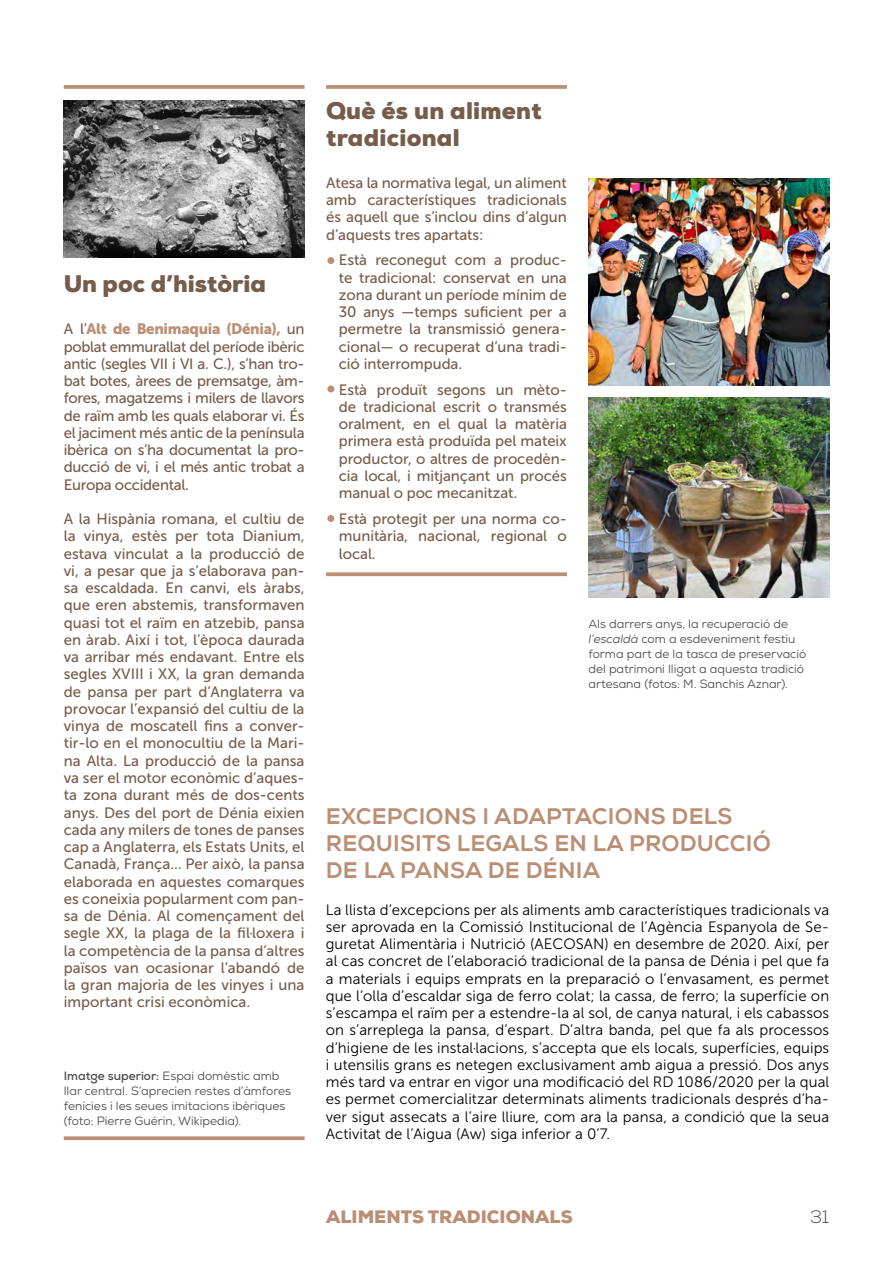
<style>
.page{position:relative;width:893px;height:1263px;background:#fff}
.page>*{position:absolute;margin:0;border:0;box-sizing:border-box;transform-origin:0 0}
.t1{font:900 24px/27px "Nexa";letter-spacing:.01em;color:#765d4b}
.t2{font:800 22.5px/27px "Nexa";letter-spacing:.01em;color:#bb8f75}
.t3{font:900 18px "Nexa";color:#bb8f75}
.t4{font:300 18px "Nexa";color:#4a4a49}
.t5{font:15px/17.2px "Museo Sans 500";letter-spacing:-.005em;color:#765d4b;text-align:justify}
.t6{font:15px/17.2px "Museo Sans 300";letter-spacing:.005em;color:#000;text-align:justify}
.t7{font:15px "Museo Sans 900";letter-spacing:-.02em;color:#bb8f75}
.t8{font:12px/15px "Nexa";color:#4a4a49}
.s1{font-family:"Museo Sans 500";color:#765d4b}
.s2{font-weight:700}
.s3{font-style:italic}
</style>
<div class="page">
<img style="left:64px;top:101px;width:241px;height:157px">
<img style="left:588px;top:398px;width:241px;height:200px">
<img style="left:588px;top:179px;width:241px;height:206px">
<svg style="left:64px;top:85px;width:241px;height:4px"></svg>
<svg style="left:64px;top:1136px;width:241px;height:4px"></svg>
<svg style="left:326px;top:85px;width:241px;height:4px"></svg>
<svg style="left:326px;top:572px;width:241px;height:4px"></svg>
<div style="left:327px;top:257px;width:7px;height:7px;background:#bb8f75;border-radius:50%"></div>
<div style="left:327px;top:385px;width:7px;height:7px;background:#bb8f75;border-radius:50%"></div>
<div style="left:327px;top:515px;width:7px;height:7px;background:#bb8f75;border-radius:50%"></div>
<h1 class="t1" style="left:64px;top:271px;width:204px">Un poc d’història</h1>
<p class="t7" style="left:64px;top:321px;width:242px"><span class="s1">A l’</span>Alt de Benimaquia (Dénia), <span class="s1">un</span></p>
<p class="t5" style="left:64px;top:338px;width:242px">poblat emmurallat del període ibèric antic (segles VII i VI a. C.), s’han tro&shy;bat botes, àrees de premsatge, àm&shy;fores, magatzems i milers de llavors de raïm amb les quals elaborar vi. És el jaciment més antic de la península ibèrica on s’ha documentat la pro&shy;ducció de vi, i el més antic trobat a Europa occidental.</p>
<p class="t5" style="left:64px;top:510px;width:242px">A la Hispània romana, el cultiu de la vinya, estès per tota Dianium, estava vinculat a la producció de vi, a pesar que ja s’elaborava pan&shy;sa escaldada. En canvi, els àrabs, que eren abstemis, transformaven quasi tot el raïm en atzebib, pansa en àrab. Així i tot, l’època daurada va arribar més endavant. Entre els segles XVIII i XX, la gran demanda de pansa per part d’Anglaterra va provocar l’expansió del cultiu de la vinya de moscatell fins a conver&shy;tir-lo en el monocultiu de la Mari&shy;na Alta. La producció de la pansa va ser el motor econòmic d’aques&shy;ta zona durant més de dos-cents anys. Des del port de Dénia eixien cada any milers de tones de panses cap a Anglaterra, els Estats Units, el Canadà, França... Per això, la pansa elaborada en aquestes comarques es coneixia popularment com pan&shy;sa de Dénia. Al començament del segle XX, la plaga de la fil·loxera i la competència de la pansa d’altres països van ocasionar l’abandó de la gran majoria de les vinyes i una important crisi econòmica.</p>
<p class="t8" style="left:64px;top:1068px;width:229px"><span class="s2">Imatge superior:</span> Espai domèstic amb llar central. S’aprecien restes d’àmfores fenícies i les seues imitacions ibèriques (foto: Pierre Guérin, Wikipedia).</p>
<h1 class="t1" style="left:326px;top:97px;width:217px">Què és un aliment tradicional</h1>
<p class="t5" style="left:326px;top:174px;width:242px">Atesa la normativa legal, un aliment amb característiques tradicionals és aquell que s’inclou dins d’algun d’aquests tres apartats:</p>
<p class="t5" style="left:339px;top:252px;width:230px">Està reconegut com a produc&shy;te tradicional: conservat en una zona durant un període mínim de 30 anys —temps suficient per a permetre la transmissió genera&shy;cional— o recuperat d’una tradi&shy;ció interrompuda.</p>
<p class="t5" style="left:339px;top:381px;width:230px">Està produït segons un mèto&shy;de tradicional escrit o transmés oralment, en el qual la matèria primera està produïda pel mateix productor, o altres de procedèn&shy;cia local, i mitjançant un procés manual o poc mecanitzat.</p>
<p class="t5" style="left:339px;top:510px;width:230px">Està protegit per una norma co&shy;munitària, nacional, regional o local.</p>
<p class="t8" style="left:588px;top:616px;width:219px">Als darrers anys, la recuperació de <span class="s3">l’escaldà</span> com a esdeveniment festiu forma part de la tasca de preservació del patrimoni lligat a aquesta tradició artesana (fotos: M. Sanchis Aznar).</p>
<h2 class="t2" style="left:326px;top:803px;width:446px">EXCEPCIONS I ADAPTACIONS DELS<br>REQUISITS LEGALS EN LA PRODUCCIÓ<br>DE LA PANSA DE DÉNIA</h2>
<p class="t6" style="left:326px;top:901px;width:505px">La llista d’excepcions per als aliments amb característiques tradicionals va ser aprovada en la Comissió Institucional de l’Agència Espanyola de Se&shy;guretat Alimentària i Nutrició (AECOSAN) en desembre de 2020. Així, per al cas concret de l’elaboració tradicional de la pansa de Dénia i pel que fa a materials i equips emprats en la preparació o l’envasament, es permet que l’olla d’escaldar siga de ferro colat; la cassa, de ferro; la superfície on s’escampa el raïm per a estendre-la al sol, de canya natural, i els cabassos on s’arreplega la pansa, d’espart. D’altra banda, pel que fa als processos d’higiene de les instal·lacions, s’accepta que els locals, superfícies, equips i utensilis grans es netegen exclusivament amb aigua a pressió. Dos anys més tard va entrar en vigor una modificació del RD 1086/2020 per la qual es permet comercialitzar determinats aliments tradicionals després d’ha&shy;ver sigut assecats a l’aire lliure, com ara la pansa, a condició que la seua Activitat de l’Aigua (Aw) siga inferior a 0’7.</p>
<p class="t3" style="left:326px;top:1205px;width:248px">ALIMENTS TRADICIONALS</p>
<p class="t4" style="left:810px;top:1206px;width:21px">31</p>
</div>
